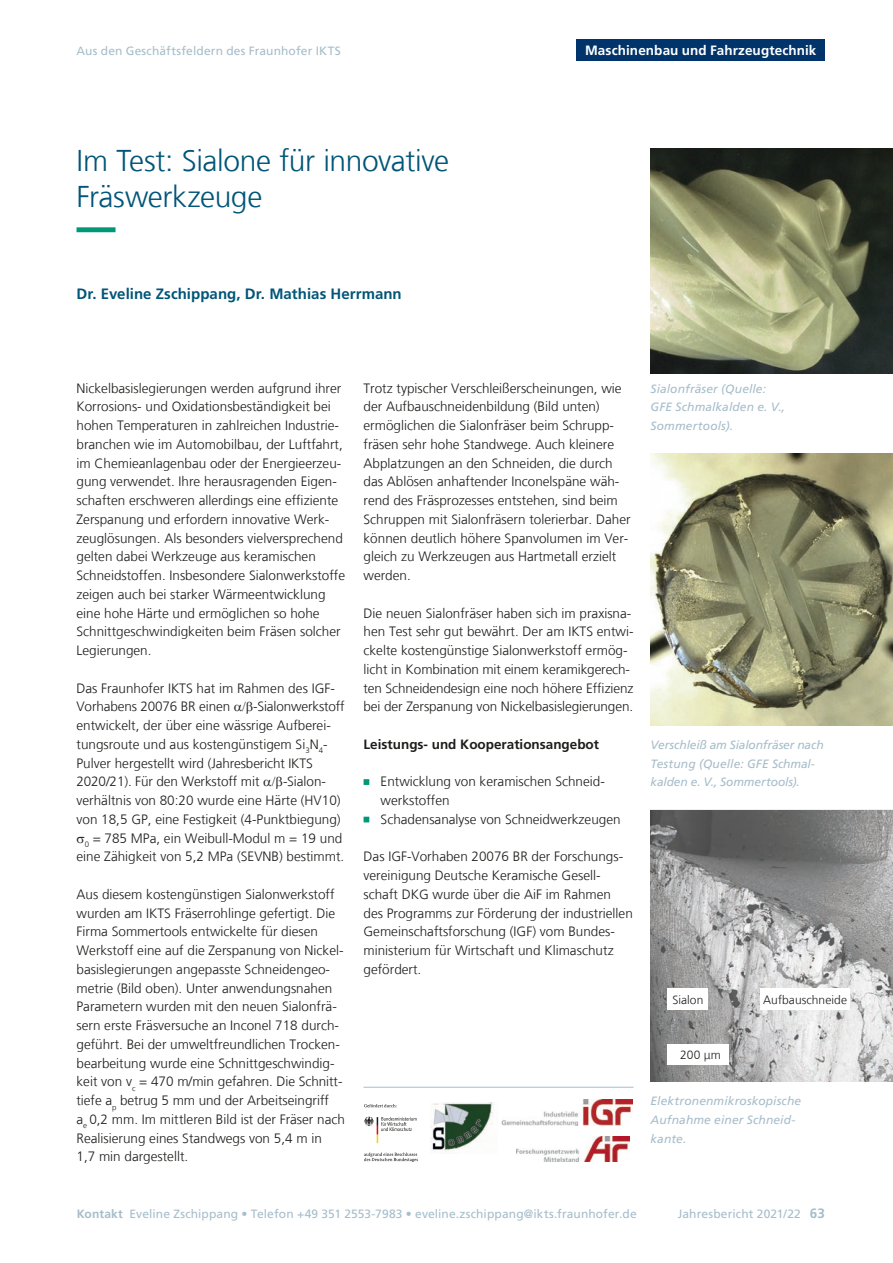
<style>
.page{position:relative;width:893px;height:1263px;background:#fff}
.page>*{position:absolute;margin:0;border:0;box-sizing:border-box;transform-origin:0 0}
.t1{font:300 30px/36px "Frutiger LT Com";letter-spacing:-.015em;color:#005578}
.t2{font:700 15px "Frutiger LT Com";letter-spacing:.005em;color:#005578}
.t3{font:300 13.5px/18.8px "Frutiger LT Com";color:#1d1d1b}
.t4{font:700 13.5px "Frutiger LT Com";color:#1d1d1b}
.t5{font:700 13.5px "Frutiger LT Com";letter-spacing:.005em;color:#fff}
.t6{font:700 13.5px "Frutiger LT Com";color:#a6bdca}
.t7{font:italic 12px/18.8px "Frutiger LT Com";letter-spacing:.01em;color:#a6bdca}
.t8{font:12px "Frutiger LT Com";letter-spacing:.01em;color:#a6bdca}
.t9{font:300 12px "Frutiger LT Com";letter-spacing:.01em;color:#1d1d1b}
.s1{font-weight:700}
</style>
<div class="page">
<svg style="left:364px;top:779px;width:6px;height:6px"></svg>
<svg style="left:364px;top:817px;width:6px;height:5px"></svg>
<hr style="left:364px;top:1087px;width:270px;height:1px;background:#a6bdca">
<img style="left:651px;top:149px;width:242px;height:224px">
<img style="left:651px;top:454px;width:242px;height:271px">
<img style="left:651px;top:810px;width:242px;height:271px">
<img style="left:430px;top:1103px;width:64px;height:51px">
<svg style="left:364px;top:1104px;width:33px;height:3px"></svg>
<svg style="left:364px;top:1152px;width:54px;height:10px"></svg>
<svg style="left:364px;top:1117px;width:53px;height:26px"></svg>
<svg style="left:77px;top:227px;width:39px;height:5px"></svg>
<div style="left:576px;top:39px;width:249px;height:21px;background:#00346a"></div>
<div style="left:668px;top:1044px;width:61px;height:21px;background:#fff"></div>
<img style="left:502px;top:1099px;width:131px;height:26px">
<img style="left:517px;top:1137px;width:112px;height:25px">
<div style="left:668px;top:989px;width:40px;height:21px;background:#fff"></div>
<div style="left:760px;top:989px;width:90px;height:21px;background:#fff"></div>
<p class="t8" style="left:77px;top:44px;width:266px">Aus den Geschäftsfeldern des Fraunhofer IKTS</p>
<h1 class="t1" style="left:77px;top:143px;width:374px">Im Test: Sialone für innovative<br>Fräswerkzeuge</h1>
<p class="t2" style="left:77px;top:285px;width:327px">Dr. Eveline Zschippang, Dr. Mathias Herrmann</p>
<p class="t5" style="left:585px;top:42px;width:233px">Maschinenbau und Fahrzeugtechnik</p>
<p class="t3" style="left:77px;top:379px;width:270px">Nickelbasislegierungen werden aufgrund ihrer Korrosions- und Oxidationsbeständigkeit bei hohen Temperaturen in zahlreichen Industrie&shy;branchen wie im Automobilbau, der Luftfahrt, im Chemieanlagenbau oder der Energieerzeu&shy;gung verwendet. Ihre herausragenden Eigen&shy;schaften erschweren allerdings eine effiziente Zerspanung und erfordern innovative Werk&shy;zeuglösungen. Als besonders vielversprechend gelten dabei Werkzeuge aus keramischen Schneidstoffen. Insbesondere Sialonwerkstoffe zeigen auch bei starker Wärmeentwicklung eine hohe Härte und ermöglichen so hohe Schnittgeschwindigkeiten beim Fräsen solcher Legierungen.</p>
<p class="t3" style="left:77px;top:679px;width:260px">Das Fraunhofer IKTS hat im Rahmen des IGF-<br>Vorhabens 20076 BR einen</p>
<p class="t3" style="left:77px;top:697px;width:270px;text-indent:176px">-Sialonwerkstoff entwickelt, der über eine wässrige Aufberei&shy;tungsroute und aus kostengünstigem Si<sub>3</sub>N<sub>4</sub>- Pulver hergestellt wird (Jahresbericht IKTS 2020/21). Für den Werkstoff mit</p>
<p class="t3" style="left:283px;top:772px;width:45px">-Sialon-</p>
<p class="t3" style="left:77px;top:791px;width:266px">verhältnis von 80:20 wurde eine Härte (HV10)</p>
<p class="t3" style="left:77px;top:810px;width:266px">von 18,5 GP, eine Festigkeit (4-Punktbiegung)</p>
<p class="t3" style="left:85px;top:829px;width:259px"><sub>0</sub> = 785 MPa, ein Weibull-Modul m = 19 und</p>
<p class="t3" style="left:77px;top:847px;width:269px">eine Zähigkeit von 5,2 MPa (SEVNB) bestimmt.</p>
<p class="t3" style="left:77px;top:885px;width:270px">Aus diesem kostengünstigen Sialonwerkstoff wurden am IKTS Fräserrohlinge gefertigt. Die Firma Sommertools entwickelte für diesen Werkstoff eine auf die Zerspanung von Nickel&shy;basislegierungen angepasste Schneidengeo&shy;metrie (Bild oben). Unter anwendungsnahen Parametern wurden mit den neuen Sialonfrä&shy;sern erste Fräsversuche an Inconel 718 durch&shy;geführt. Bei der umweltfreundlichen Trocken&shy;bearbeitung wurde eine Schnittgeschwindig&shy;keit von v<sub>c</sub> = 470 m/min gefahren. Die Schnitt&shy;tiefe a<sub>p</sub> betrug 5 mm und der Arbeitseingriff<br>a<sub>e</sub> 0,2 mm. Im mittleren Bild ist der Fräser nach Realisierung eines Standwegs von 5,4 m in<br>1,7 min dargestellt.</p>
<p class="t3" style="left:364px;top:379px;width:269px">Trotz typischer Verschleißerscheinungen, wie der Aufbauschneidenbildung (Bild unten) ermöglichen die Sialonfräser beim Schrupp&shy;fräsen sehr hohe Standwege. Auch kleinere Abplatzungen an den Schneiden, die durch das Ablösen anhaftender Inconelspäne wäh&shy;rend des Fräsprozesses entstehen, sind beim Schruppen mit Sialonfräsern tolerierbar. Daher können deutlich höhere Spanvolumen im Ver&shy;gleich zu Werkzeugen aus Hartmetall erzielt werden.</p>
<p class="t3" style="left:364px;top:604px;width:271px">Die neuen Sialonfräser haben sich im praxisna&shy;hen Test sehr gut bewährt. Der am IKTS entwi&shy;ckelte kostengünstige Sialonwerkstoff ermög&shy;licht in Kombination mit einem keramikgerech&shy;ten Schneidendesign eine noch höhere Effizienz bei der Zerspanung von Nickelbasislegierungen.</p>
<p class="t4" style="left:364px;top:736px;width:237px">Leistungs- und Kooperationsangebot</p>
<p class="t3" style="left:381px;top:772px;width:242px">Entwicklung von keramischen Schneid&shy;werkstoffen<br>Schadensanalyse von Schneidwerkzeugen</p>
<p class="t3" style="left:364px;top:847px;width:271px">Das IGF-Vorhaben 20076 BR der Forschungs&shy;vereinigung Deutsche Keramische Gesell&shy;schaft DKG wurde über die AiF im Rahmen des Programms zur Förderung der industriellen Gemeinschaftsforschung (IGF) vom Bundes&shy;ministerium für Wirtschaft und Klimaschutz gefördert.</p>
<p class="t7" style="left:651px;top:379px;width:136px">Sialonfräser (Quelle:<br>GFE Schmalkalden e. V.,<br>Sommertools).</p>
<p class="t7" style="left:651px;top:735px;width:175px">Verschleiß am Sialonfräser nach<br>Testung (Quelle: GFE Schmal&shy;kalden e. V., Sommertools).</p>
<p class="t9" style="left:672px;top:993px;width:33px">Sialon</p>
<p class="t9" style="left:763px;top:993px;width:85px">Aufbauschneide</p>
<p class="t9" style="left:680px;top:1048px;width:42px">200 μm</p>
<p class="t7" style="left:651px;top:1092px;width:152px">Elektronenmikroskopische<br>Aufnahme einer Schneid&shy;kante.</p>
<p class="t8" style="left:77px;top:1206px;width:561px"><span class="s1">Kontakt</span> Eveline Zschippang • Telefon +49 351 2553-7983 • eveline.zschippang@ikts.fraunhofer.de</p>
<p class="t8" style="left:678px;top:1206px;width:125px">Jahresbericht 2021/22</p>
<p class="t6" style="left:810px;top:1205px;width:17px">63</p>
</div>
